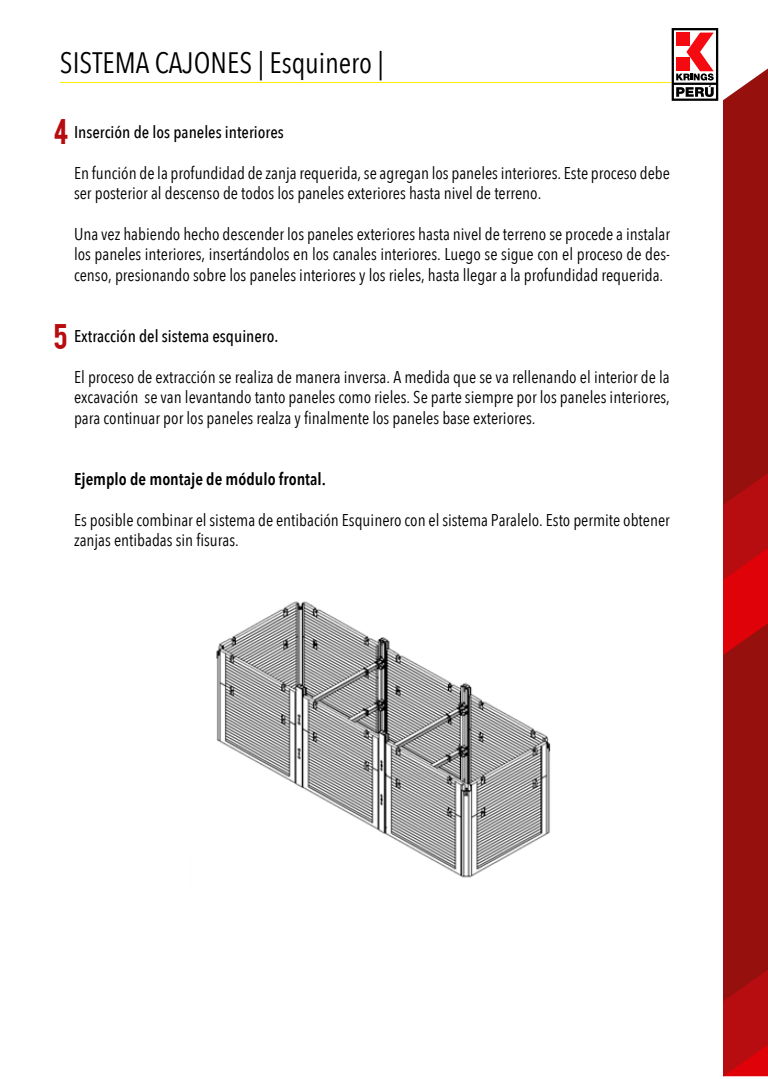
<style>
.page{position:relative;width:768px;height:1079px;background:#fff}
.page>*{position:absolute;margin:0;border:0;box-sizing:border-box;transform-origin:0 0}
.t1{font:29.5px "Avenir Next Condensed";color:#000}
.t2{font:28px "Bebas";color:#b70c10}
.t3{font:17px/20.4px "Avenir Next Condensed";color:#000}
.t4{font:500 17px "Avenir Next Condensed";color:#000}
.t5{font:600 17px "Avenir Next Condensed";color:#000}
</style>
<div class="page">
<hr style="left:60px;top:82px;width:624px;height:1px;background:#fe0">
<svg style="left:672px;top:28px;width:96px;height:1047px"></svg>
<img style="left:216px;top:601px;width:335px;height:277px">
<h1 class="t1" style="left:60px;top:38px;width:325px">SISTEMA CAJONES | Esquinero |</h1>
<h2 class="t2" style="left:53px;top:111px;width:17px">4</h2>
<p class="t4" style="left:74px;top:121px;width:211px">Inserción de los paneles interiores</p>
<p class="t3" style="left:74px;top:161px;width:598px">En función de la profundidad de zanja requerida, se agregan los paneles interiores. Este proceso debe ser posterior al descenso de todos los paneles exteriores hasta nivel de terreno.</p>
<p class="t3" style="left:74px;top:223px;width:598px;text-align:justify">Una vez habiendo hecho descender los paneles exteriores hasta nivel de terreno se procede a instalar los paneles interiores, insertándolos en los canales interiores. Luego se sigue con el proceso de des&shy;censo, presionando sobre los paneles interiores y los rieles, hasta llegar a la profundidad requerida.</p>
<h2 class="t2" style="left:53px;top:315px;width:16px">5</h2>
<p class="t4" style="left:74px;top:325px;width:206px">Extracción del sistema esquinero.</p>
<p class="t3" style="left:74px;top:365px;width:597px;text-align:justify">El proceso de extracción se realiza de manera inversa. A medida que se va rellenando el interior de la excavación se van levantando tanto paneles como rieles. Se parte siempre por los paneles interiores, para continuar por los paneles realza y finalmente los paneles base exteriores.</p>
<p class="t5" style="left:74px;top:464px;width:253px">Ejemplo de montaje de módulo frontal.</p>
<p class="t3" style="left:74px;top:508px;width:597px">Es posible combinar el sistema de entibación Esquinero con el sistema Paralelo. Esto permite obtener zanjas entibadas sin fisuras.</p>
</div>
